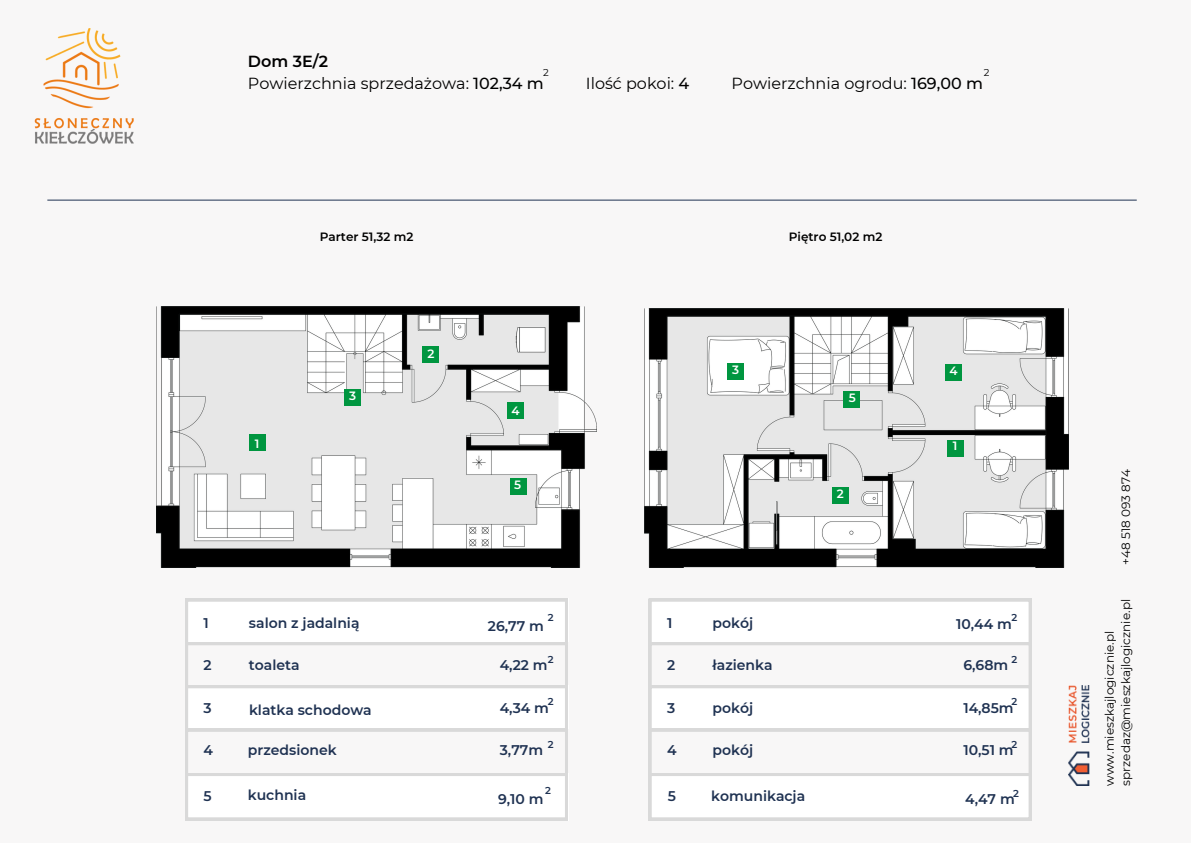
<style>
.page{position:relative;width:1191px;height:843px;background:#fff}
.page>*{position:absolute;margin:0;border:0;box-sizing:border-box;transform-origin:0 0}
.t1{font:16px/21.8px "Montserrat";color:#000}
.t2{font:600 14px "Montserrat";color:#1f3252}
.t3{font:12px/16.5px "Montserrat";color:#000}
.t4{font:600 12px "Montserrat";color:#000}
.t5{font:600 12px "Montserrat";color:#fff}
.t6{font:600 10px "Montserrat";color:#1f3252}
.t7{font:10px "Montserrat";color:#000}
.s1{font-weight:600}
.s2{font-weight:500}
</style>
<div class="page">
<div style="left:0;top:0;width:1190px;height:842px;background:#f8f7f7"></div>
<hr style="left:47px;top:200px;width:1089px;height:1px;background:#1f3252">
<img style="left:1068px;top:685px;width:21px;height:57px">
<img style="left:1068px;top:751px;width:21px;height:34px">
<img style="left:157px;top:306px;width:439px;height:261px">
<div style="left:249px;top:434px;width:16px;height:17px;background:#009640"></div>
<div style="left:422px;top:346px;width:17px;height:17px;background:#009640"></div>
<img style="left:644px;top:308px;width:424px;height:259px">
<div style="left:727px;top:363px;width:16px;height:16px;background:#009640"></div>
<div style="left:832px;top:487px;width:16px;height:16px;background:#009640"></div>
<div style="left:946px;top:440px;width:17px;height:16px;background:#009640"></div>
<div style="left:945px;top:364px;width:16px;height:16px;background:#009640"></div>
<div style="left:510px;top:478px;width:16px;height:16px;background:#009640"></div>
<div style="left:344px;top:389px;width:16px;height:16px;background:#009640"></div>
<svg style="left:185px;top:598px;width:383px;height:222px"></svg>
<svg style="left:648px;top:598px;width:383px;height:222px"></svg>
<div style="left:507px;top:402px;width:17px;height:17px;background:#009640"></div>
<div style="left:843px;top:391px;width:17px;height:16px;background:#009640"></div>
<img style="left:34px;top:28px;width:100px;height:116px">
<p class="t1" style="left:248px;top:51px;width:297px"><span class="s1">Dom 3E/2<br></span>Powierzchnia sprzedażowa: <span class="s2">102,34 m</span></p>
<p class="t7" style="left:543px;top:67px;width:7px">2</p>
<p class="t7" style="left:983px;top:67px;width:7px">2</p>
<p class="t1" style="left:586px;top:72px;width:105px">Ilość pokoi: <span class="s2">4</span></p>
<p class="t1" style="left:731px;top:72px;width:253px">Powierzchnia ogrodu: <span class="s2">169,00 m</span></p>
<p class="t4" style="left:320px;top:229px;width:95px">Parter 51,32 m2</p>
<p class="t4" style="left:788px;top:229px;width:95px">Piętro 51,02 m2</p>
<p class="t5" style="left:255px;top:436px;width:6px">1</p>
<p class="t5" style="left:349px;top:388px;width:8px">3</p>
<p class="t2" style="left:203px;top:614px;width:7px">1</p>
<p class="t2" style="left:203px;top:656px;width:10px">2</p>
<p class="t2" style="left:203px;top:698px;width:10px">3</p>
<p class="t2" style="left:203px;top:741px;width:11px">4</p>
<p class="t2" style="left:249px;top:614px;width:112px">salon z jadalnią</p>
<p class="t2" style="left:249px;top:656px;width:52px">toaleta</p>
<p class="t2" style="left:249px;top:701px;width:124px">klatka schodowa</p>
<p class="t2" style="left:248px;top:741px;width:90px">przedsionek</p>
<p class="t5" style="left:427px;top:346px;width:8px">2</p>
<p class="t5" style="left:511px;top:403px;width:10px">4</p>
<p class="t5" style="left:514px;top:477px;width:9px">5</p>
<p class="t6" style="left:548px;top:611px;width:7px">2</p>
<p class="t2" style="left:488px;top:617px;width:57px">26,77 m</p>
<p class="t6" style="left:548px;top:653px;width:7px">2</p>
<p class="t2" style="left:499px;top:656px;width:49px">4,22 m</p>
<p class="t6" style="left:548px;top:695px;width:7px">2</p>
<p class="t2" style="left:499px;top:698px;width:51px">4,34 m</p>
<p class="t6" style="left:548px;top:737px;width:7px">2</p>
<p class="t2" style="left:499px;top:741px;width:45px">3,77m</p>
<p class="t5" style="left:732px;top:362px;width:8px">3</p>
<p class="t2" style="left:667px;top:614px;width:7px">1</p>
<p class="t2" style="left:667px;top:656px;width:10px">2</p>
<p class="t2" style="left:667px;top:698px;width:10px">3</p>
<p class="t2" style="left:667px;top:741px;width:11px">4</p>
<p class="t2" style="left:712px;top:614px;width:42px">pokój</p>
<p class="t2" style="left:712px;top:656px;width:62px">łazienka</p>
<p class="t2" style="left:712px;top:698px;width:42px">pokój</p>
<p class="t2" style="left:712px;top:741px;width:42px">pokój</p>
<p class="t5" style="left:848px;top:390px;width:9px">5</p>
<p class="t5" style="left:836px;top:486px;width:8px">2</p>
<p class="t5" style="left:949px;top:363px;width:10px">4</p>
<p class="t5" style="left:952px;top:438px;width:6px">1</p>
<p class="t6" style="left:1011px;top:611px;width:7px">2</p>
<p class="t2" style="left:955px;top:615px;width:57px">10,44 m</p>
<p class="t6" style="left:1011px;top:653px;width:7px">2</p>
<p class="t2" style="left:963px;top:698px;width:52px">14,85m</p>
<p class="t2" style="left:963px;top:656px;width:46px">6,68m</p>
<p class="t6" style="left:1011px;top:695px;width:7px">2</p>
<p class="t2" style="left:963px;top:741px;width:52px">10,51 m</p>
<p class="t6" style="left:1011px;top:737px;width:7px">2</p>
<p class="t6" style="left:545px;top:784px;width:7px">2</p>
<p class="t2" style="left:248px;top:786px;width:60px">kuchnia</p>
<p class="t6" style="left:1013px;top:787px;width:7px">2</p>
<p class="t2" style="left:203px;top:787px;width:10px">5</p>
<p class="t2" style="left:667px;top:786px;width:10px">5</p>
<p class="t2" style="left:711px;top:786px;width:95px">komunikacja</p>
<p class="t2" style="left:965px;top:790px;width:51px">4,47 m</p>
<p class="t2" style="left:498px;top:790px;width:47px">9,10 m</p>
<p class="t3" style="left:1117px;top:564px;width:97px;rotate:-90deg">+48 518 093 874</p>
<p class="t3" style="left:1100px;top:785px;width:188px;rotate:-90deg">www.mieszkajlogicznie.pl sprzedaz@mieszkajlogicznie.pl</p>
</div>
